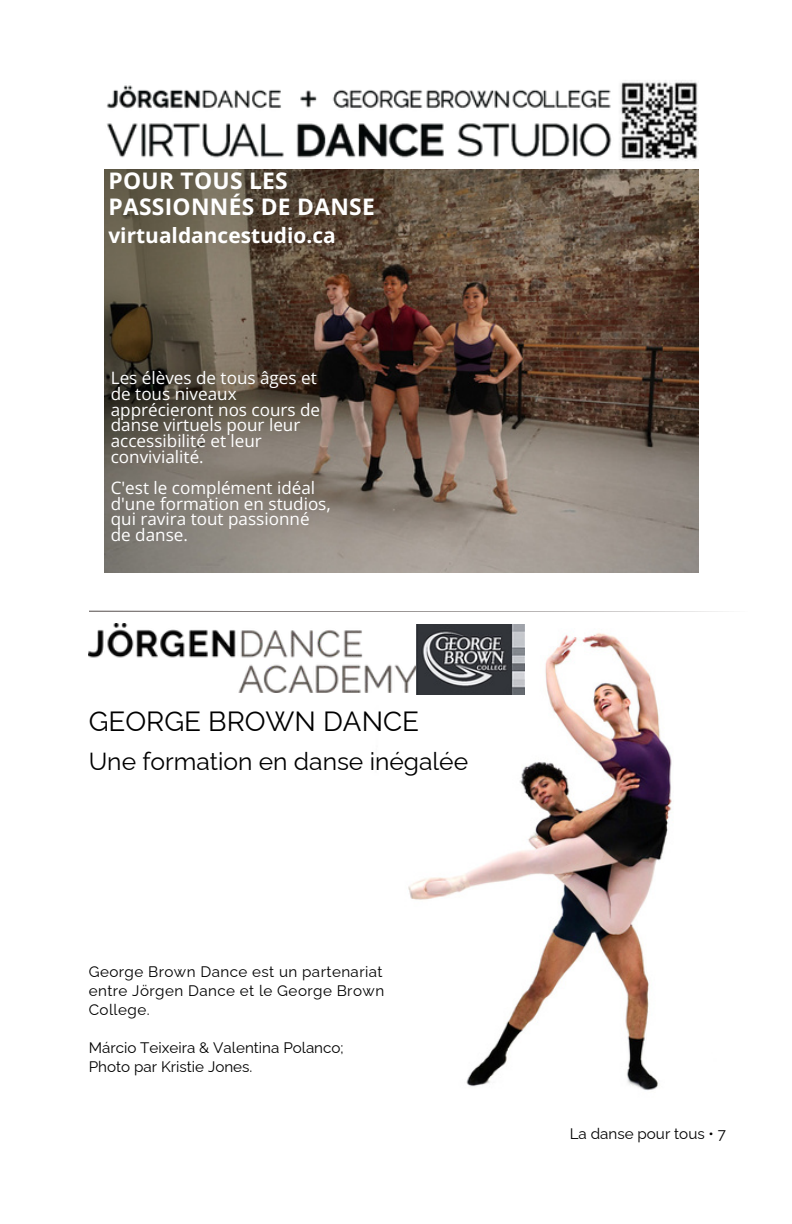
<style>
.page{position:relative;width:792px;height:1224px;background:#fff}
.page>*{position:absolute;margin:0;border:0;box-sizing:border-box;transform-origin:0 0}
.t1{font:27.8px "Raleway";color:#000}
.t2{font:24.6px "Raleway";color:#000}
.t3{font:700 22.8px/25.6px "Open Sans";letter-spacing:.01em;color:#fff}
.t4{font:700 21px "Open Sans";color:#fff}
.t5{font:17.2px/15.6px "Open Sans";color:#fff}
.t6{font:15.2px/19px "Raleway";color:#000;text-align:justify}
</style>
<div class="page">
<img style="left:408px;top:633px;width:264px;height:458px">
<svg style="left:89px;top:611px;width:637px;height:1px"></svg>
<img style="left:89px;top:624px;width:328px;height:69px">
<img style="left:417px;top:624px;width:108px;height:71px">
<img style="left:105px;top:169px;width:594px;height:404px">
<img style="left:106px;top:80px;width:593px;height:80px">
<h3 class="t3" style="left:108px;top:168px;width:268px">POUR TOUS LES<br>PASSIONNÉS DE DANSE</h3>
<p class="t4" style="left:108px;top:220px;width:229px">virtualdancestudio.ca</p>
<p class="t5" style="left:111px;top:370px;width:211px">Les élèves de tous âges et de tous niveaux apprécieront nos cours de danse virtuels pour leur accessibilité et leur convivialité.</p>
<p class="t5" style="left:111px;top:480px;width:222px">C'est le complément idéal d'une formation en studios, qui ravira tout passionné de danse.</p>
<h1 class="t1" style="left:89px;top:699px;width:332px">GEORGE BROWN DANCE</h1>
<h2 class="t2" style="left:89px;top:742px;width:381px">Une formation en danse inégalée</h2>
<p class="t6" style="left:89px;top:961px;width:297px">George Brown Dance est un partenariat entre Jörgen Dance et le George Brown College.</p>
<p class="t6" style="left:89px;top:1037px;width:256px">Márcio Teixeira &amp; Valentina Polanco;<br>Photo par Kristie Jones.</p>
<p class="t6" style="left:570px;top:1123px;width:158px">La danse pour tous • 7</p>
</div>
